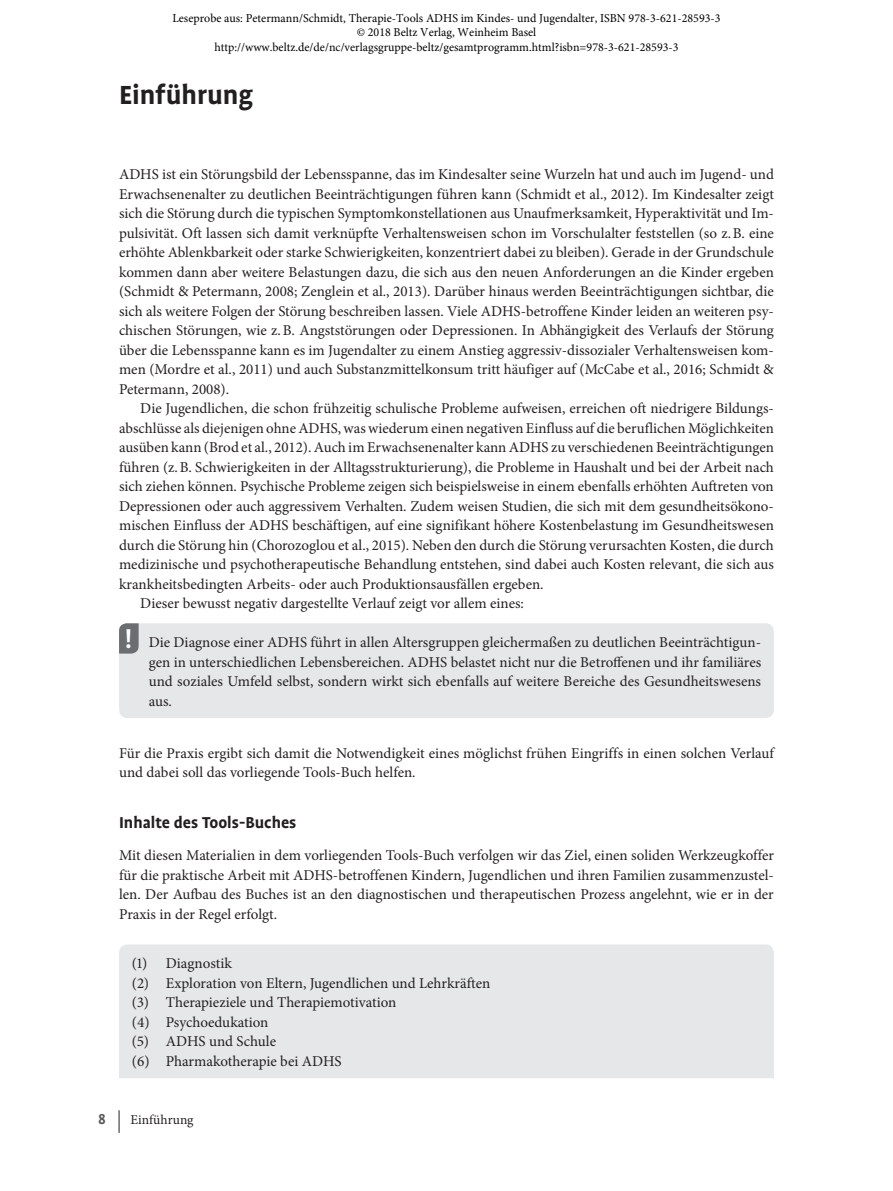
<style>
.page{position:relative;width:893px;height:1191px;background:#fff}
.page>*{position:absolute;margin:0;border:0;box-sizing:border-box;transform-origin:0 0}
.Ausrufezeichen_DISCA{font:500 31.05px "Profile OT";color:#fff}
.U1{font:700 30px "Profile OT";color:#231f20}
.t1{font:700 18px "Profile OT";color:#231f20}
.t2{font:700 16.5px "Profile OT";color:#57585a}
.GT_stumpf{font:15px/19.5px "Minion Pro";color:#231f20;text-align:justify}
.GT{font:15px/19.5px "Minion Pro";color:#231f20;text-align:justify}
.Box_GT_Ausrufezeiche{font:15px/19.5px "Minion Pro";color:#231f20;text-align:justify}
.t3{font:13.5px "Minion Pro";color:#231f20}
.t4{font:12px/14.4px "Minion Pro";color:#000;text-align:center}
</style>
<div class="page">
<svg style="left:119px;top:1110px;width:1px;height:22px"></svg>
<div style="left:119px;top:623px;width:655px;height:95px;background:#e6e7e9;border-radius:9px"></div>
<div style="left:119px;top:944px;width:655px;height:114px;background:#e6e7e9;border-radius:9px"></div>
<div style="left:119px;top:1052px;width:655px;height:26px;background:#e6e7e9"></div>
<svg style="left:119px;top:623px;width:20px;height:30px"></svg>
<p class="t4" style="left:172px;top:11px;width:550px">Leseprobe aus: Petermann/Schmidt, Therapie-Tools ADHS im Kindes- und Jugendalter, ISBN 978-3-621-28593-3 © 2018 Beltz Verlag, Weinheim Basel http://www.beltz.de/de/nc/verlagsgruppe-beltz/gesamtprogramm.html?isbn=978-3-621-28593-3</p>
<p class="U1" style="left:119px;top:79px;width:136px">Einführung</p>
<p class="GT_stumpf" style="left:119px;top:165px;width:656px">ADHS ist ein Störungsbild der Lebensspanne, das im Kindesalter seine Wurzeln hat und auch im Jugend- und Erwachsenenalter zu deutlichen Beeinträchtigungen führen kann (Schmidt et al., 2012). Im Kindesalter zeigt sich die Störung durch die typischen Symptomkonstellationen aus Unaufmerksamkeit, Hyperaktivität und Im&shy;pulsivität. Oft lassen sich damit verknüpfte Verhaltensweisen schon im Vorschulalter feststellen (so z.B. eine erhöhte Ablenkbarkeit oder starke Schwierigkeiten, konzentriert dabei zu bleiben). Gerade in der Grundschule kommen dann aber weitere Belastungen dazu, die sich aus den neuen Anforderungen an die Kinder ergeben (Schmidt &amp; Petermann, 2008; Zenglein et al., 2013). Darüber hinaus werden Beeinträchtigungen sichtbar, die sich als weitere Folgen der Störung beschreiben lassen. Viele ADHS-betroffene Kinder leiden an weiteren psy&shy;chischen Störungen, wie z.B. Angststörungen oder Depressionen. In Abhängigkeit des Verlaufs der Störung über die Lebensspanne kann es im Jugendalter zu einem Anstieg aggressiv-dissozialer Verhaltensweisen kom&shy;men (Mordre et al., 2011) und auch Substanzmittelkonsum tritt häufiger auf (McCabe et al., 2016; Schmidt &amp; Petermann, 2008).</p>
<p class="GT" style="left:119px;top:399px;width:656px;text-indent:21px">Die Jugendlichen, die schon frühzeitig schulische Probleme aufweisen, erreichen oft niedrigere Bildungs&shy;abschlüsse als diejenigen ohne ADHS, was wiederum einen negativen Einfluss auf die beruflichen Möglichkeiten ausüben kann (Brod et al., 2012). Auch im Erwachsenenalter kann ADHS zu verschiedenen Beeinträchtigungen führen (z.B. Schwierigkeiten in der Alltagsstrukturierung), die Probleme in Haushalt und bei der Arbeit nach sich ziehen können. Psychische Probleme zeigen sich beispielsweise in einem ebenfalls erhöhten Auftreten von Depressionen oder auch aggressivem Verhalten. Zudem weisen Studien, die sich mit dem gesundheitsökono&shy;mischen Einfluss der ADHS beschäftigen, auf eine signifikant höhere Kostenbelastung im Gesundheitswesen durch die Störung hin (Chorozoglou et al., 2015). Neben den durch die Störung verursachten Kosten, die durch medizinische und psychotherapeutische Behandlung entstehen, sind dabei auch Kosten relevant, die sich aus krankheitsbedingten Arbeits- oder auch Produktionsausfällen ergeben.</p>
<p class="GT" style="left:140px;top:594px;width:385px">Dieser bewusst negativ dargestellte Verlauf zeigt vor allem eines:</p>
<p class="Box_GT_Ausrufezeiche" style="left:149px;top:632px;width:614px">Die Diagnose einer ADHS führt in allen Altersgruppen gleichermaßen zu deutlichen Beeinträchtigun&shy;gen in unterschiedlichen Lebensbereichen. ADHS belastet nicht nur die Betroffenen und ihr familiäres und soziales Umfeld selbst, sondern wirkt sich ebenfalls auf weitere Bereiche des Gesundheitswesens aus.</p>
<p class="Ausrufezeichen_DISCA" style="left:124px;top:622px;width:9px">!</p>
<p class="GT_stumpf" style="left:119px;top:743px;width:656px">Für die Praxis ergibt sich damit die Notwendigkeit eines möglichst frühen Eingriffs in einen solchen Verlauf und dabei soll das vorliegende Tools-Buch helfen.</p>
<p class="t1" style="left:119px;top:813px;width:179px">Inhalte des Tools-Buches</p>
<p class="GT_stumpf" style="left:119px;top:846px;width:656px">Mit diesen Materialien in dem vorliegenden Tools-Buch verfolgen wir das Ziel, einen soliden Werkzeugkoffer für die praktische Arbeit mit ADHS-betroffenen Kindern, Jugendlichen und ihren Familien zusammenzustel&shy;len. Der Aufbau des Buches ist an den diagnostischen und therapeutischen Prozess angelehnt, wie er in der Praxis in der Regel erfolgt.</p>
<p class="GT_stumpf" style="left:132px;top:953px;width:102px">(1) Diagnostik</p>
<p class="GT_stumpf" style="left:132px;top:973px;width:360px">(2) Exploration von Eltern, Jugendlichen und Lehrkräften</p>
<p class="GT_stumpf" style="left:132px;top:992px;width:266px">(3) Therapieziele und Therapiemotivation</p>
<p class="GT_stumpf" style="left:132px;top:1012px;width:138px">(4) Psychoedukation</p>
<p class="GT_stumpf" style="left:132px;top:1031px;width:146px">(5) ADHS und Schule</p>
<p class="GT_stumpf" style="left:132px;top:1051px;width:211px">(6) Pharmakotherapie bei ADHS</p>
<p class="t2" style="left:98px;top:1110px;width:9px">8</p>
<p class="t3" style="left:131px;top:1110px;width:65px">Einführung</p>
</div>
